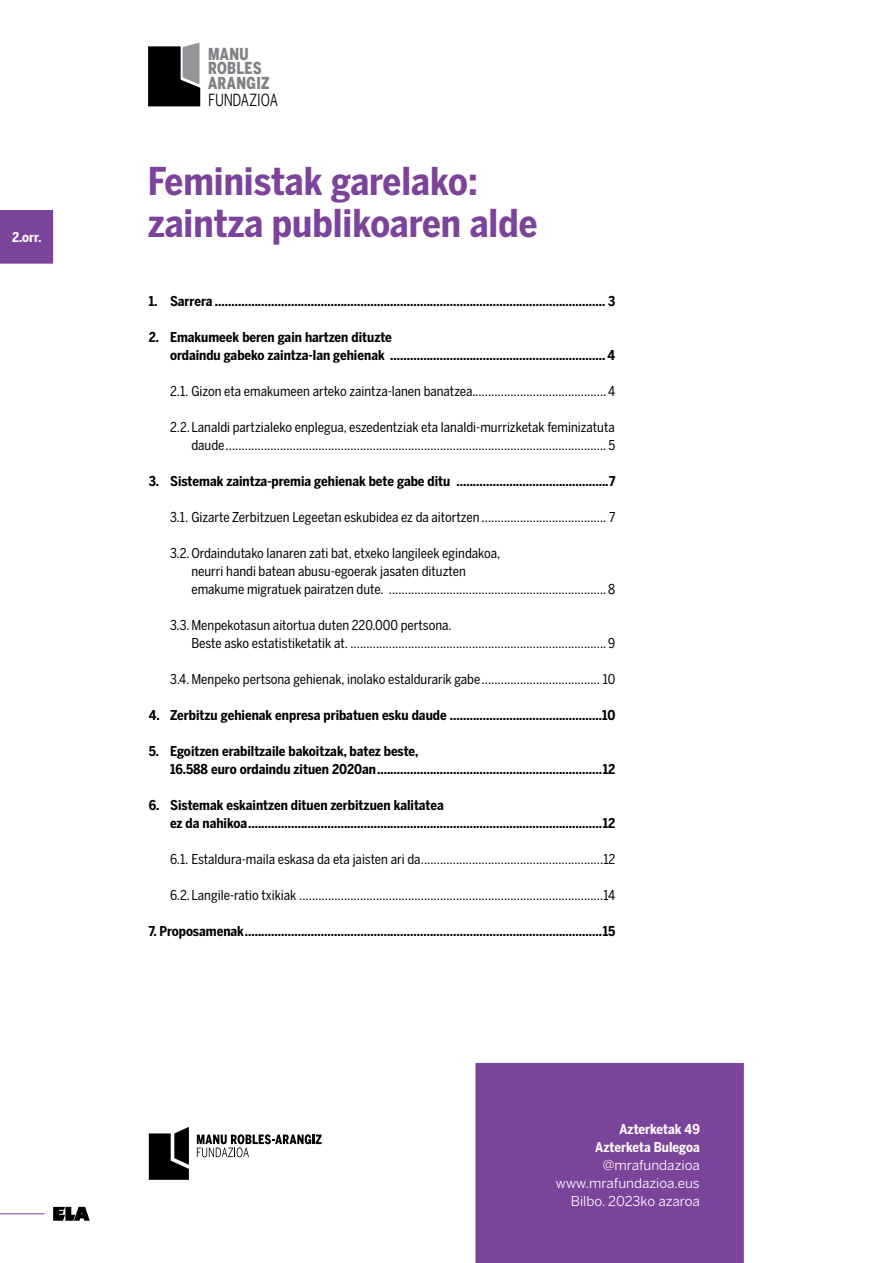
<style>
.page{position:relative;width:893px;height:1263px;background:#fff}
.page>*{position:absolute;margin:0;border:0;box-sizing:border-box;transform-origin:0 0}
.t1{font:700 38.1px/41.8px "Benton Sans Cond";color:#7c439a}
.t2{font:16.65px "Benton Sans Cond";letter-spacing:-.015em;color:#000;scale:.9 1}
.t3{font:900 16.35px/14.9px "Benton Sans Cond";letter-spacing:.02em;color:#808285;scale:.9 1}
.t4{font:13.5px/18px "Benton Sans Cond";color:#000}
.t5{font:700 13.5px/18px "Benton Sans Cond";color:#000}
.t6{font:13.5px/18px "Benton Sans";color:#fff;text-align:right}
.t7{font:700 13.5px/18px "Benton Sans Cond";color:#fff;text-align:right}
</style>
<div class="page">
<div style="left:0;top:210px;width:53px;height:53px;background:#7c439a"></div>
<svg style="left:148px;top:43px;width:53px;height:64px;background:#373738"></svg>
<hr style="left:0;top:1213px;width:45px;height:1px;background:#7c439a">
<svg style="left:53px;top:1207px;width:37px;height:14px"></svg>
<svg style="left:197px;top:1134px;width:125px;height:23px"></svg>
<svg style="left:149px;top:1127px;width:40px;height:53px"></svg>
<div style="left:475px;top:1063px;width:269px;height:200px;background:#7c439a"></div>
<p class="t7" style="left:12px;top:228px;width:31px">2.orr.</p>
<p class="t3" style="left:208px;top:46px;width:70px">MANU<br>ROBLES<br>ARANGIZ</p>
<p class="t2" style="left:208px;top:90px;width:79px">FUNDAZIOA</p>
<h1 class="t1" style="left:148px;top:160px;width:391px">Feministak garelako: zaintza publikoaren alde</h1>
<p class="t5" style="left:149px;top:292px;width:468px">1. Sarrera ...................................................................................................................... 3</p>
<p class="t5" style="left:170px;top:328px;width:447px;text-indent:-21px">2. Emakumeek beren gain hartzen dituzte<br>ordaindu gabeko zaintza-lan gehienak ................................................................. 4</p>
<p class="t4" style="left:170px;top:382px;width:447px">2.1. Gizon eta emakumeen arteko zaintza-lanen banatzea.......................................... 4</p>
<p class="t4" style="left:170px;top:418px;width:447px;text-align:right">2.2.Lanaldi partzialeko enplegua, eszedentziak eta lanaldi-murrizketak feminizatuta daude....................................................................................................................... 5</p>
<p class="t5" style="left:149px;top:472px;width:468px">3. Sistemak zaintza-premia gehienak bete gabe ditu ..............................................7</p>
<p class="t4" style="left:170px;top:508px;width:447px">3.1. Gizarte Zerbitzuen Legeetan eskubidea ez da aitortzen ....................................... 7</p>
<p class="t4" style="left:191px;top:544px;width:425px;text-indent:-21px">3.2.Ordaindutako lanaren zati bat, etxeko langileek egindakoa,<br>neurri handi batean abusu-egoerak jasaten dituzten<br>emakume migratuek pairatzen dute. .................................................................... 8</p>
<p class="t4" style="left:191px;top:616px;width:425px;text-indent:-21px">3.3.Menpekotasun aitortua duten 220.000 pertsona.<br>Beste asko estatistiketatik at. ................................................................................ 9</p>
<p class="t4" style="left:170px;top:670px;width:447px">3.4.Menpeko pertsona gehienak, inolako estaldurarik gabe..................................... 10</p>
<p class="t5" style="left:149px;top:706px;width:468px">4. Zerbitzu gehienak enpresa pribatuen esku daude ..............................................10</p>
<p class="t5" style="left:170px;top:742px;width:447px;text-indent:-21px">5. Egoitzen erabiltzaile bakoitzak, batez beste,<br>16.588 euro ordaindu zituen 2020an....................................................................12</p>
<p class="t5" style="left:170px;top:796px;width:447px;text-indent:-21px">6. Sistemak eskaintzen dituen zerbitzuen kalitatea<br>ez da nahikoa...........................................................................................................12</p>
<p class="t4" style="left:170px;top:850px;width:447px">6.1. Estaldura-maila eskasa da eta jaisten ari da.........................................................12</p>
<p class="t4" style="left:170px;top:886px;width:447px">6.2.Langile-ratio txikiak ...............................................................................................14</p>
<p class="t5" style="left:149px;top:922px;width:468px">7. Proposamenak............................................................................................................15</p>
<p class="t7" style="left:595px;top:1120px;width:106px">Azterketak 49<br>Azterketa Bulegoa</p>
<p class="t6" style="left:556px;top:1156px;width:145px">@mrafundazioa www.mrafundazioa.eus<br>Bilbo. 2023ko azaroa</p>
</div>
